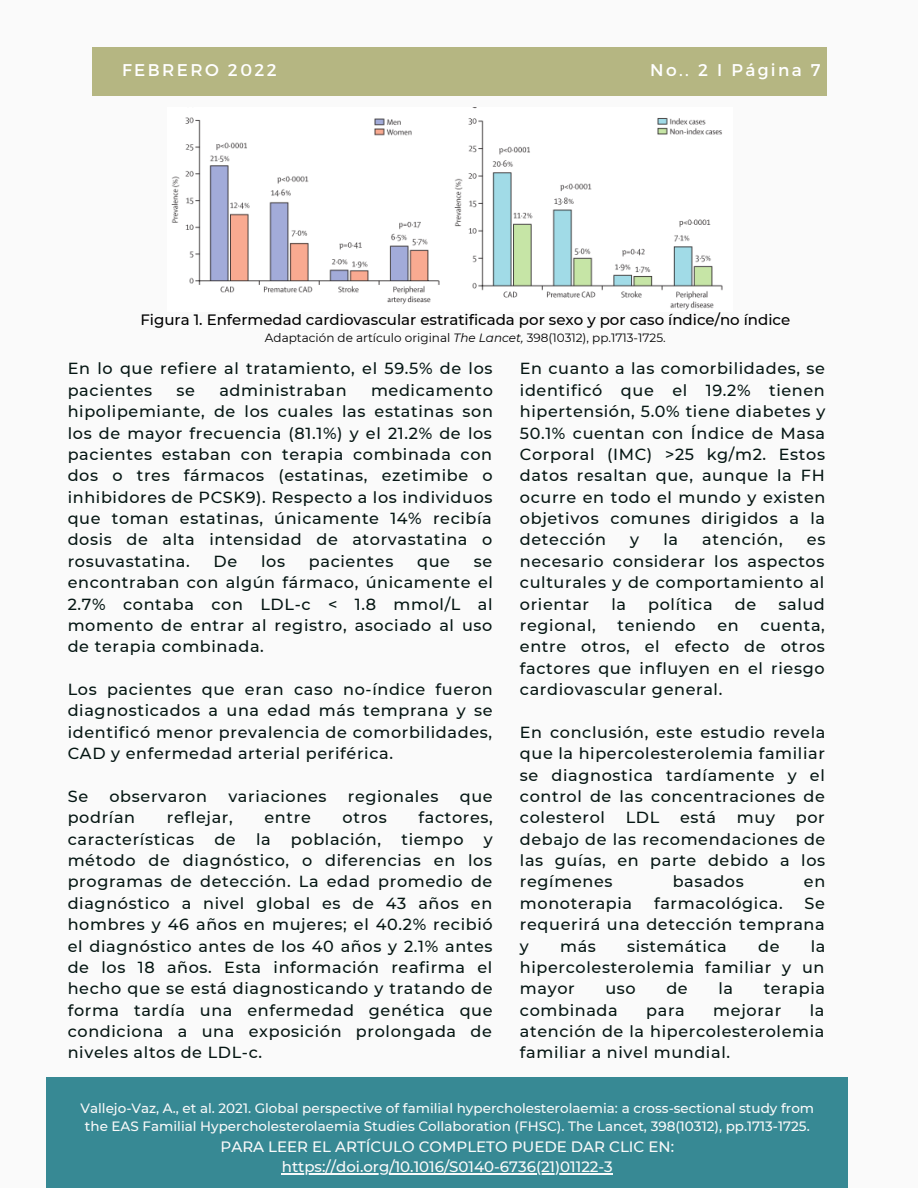
<style>
.page{position:relative;width:918px;height:1188px;background:#fafafa}
.page>*{position:absolute;margin:0;border:0;box-sizing:border-box;transform-origin:0 0}
.t1{font:16.95px "Montserrat";letter-spacing:.14em;color:#fff}
.t2{font:500 16.05px/21.3px "Montserrat";letter-spacing:.04em;color:#051613;text-align:justify}
.t3{font:500 15px "Montserrat";color:#fafafa}
.t4{font:500 15px "Montserrat";color:#000}
.t5{font:500 13.5px/18px "Montserrat";color:#fafafa;text-align:center}
.t6{font:12.45px "Montserrat";letter-spacing:.34em;color:#fff}
.t7{font:12px "Montserrat";color:#000}
.s1{font-style:italic}
</style>
<div class="page">
<div style="left:92px;top:48px;width:734px;height:47px;background:#b5b682"></div>
<img style="left:171px;top:108px;width:552px;height:202px">
<div style="left:46px;top:1078px;width:801px;height:110px;background:#378994"></div>
<hr style="left:282px;top:1173px;width:331px;height:1px;background:#fafafa">
<p class="t1" style="left:628px;top:53px;width:188px">VOL. 2 I PÁGINA 3</p>
<p class="t1" style="left:122px;top:59px;width:156px">FEBRERO 2022</p>
<p class="t1" style="left:650px;top:59px;width:172px">No.. 2 I Página 7</p>
<p class="t4" style="left:140px;top:310px;width:651px">Figura 1. Enfermedad cardiovascular estratificada por sexo y por caso índice/no índice</p>
<p class="t7" style="left:265px;top:330px;width:402px">Adaptación de artículo original <span class="s1">The Lancet,</span> 398(10312), pp.1713-1725.</p>
<p class="t2" style="left:68px;top:358px;width:426px">En lo que refiere al tratamiento, el 59.5% de los pacientes</p>
<p class="t2" style="left:68px;top:379px;width:427px;text-indent:303px">medicamento hipolipemiante, de los cuales las estatinas son los de mayor frecuencia (81.1%) y el 21.2% de los pacientes estaban con terapia combinada con dos o tres fármacos (estatinas, ezetimibe o inhibidores de PCSK9). Respecto a los individuos que toman estatinas, únicamente 14% recibía dosis de alta intensidad de atorvastatina o rosuvastatina.</p>
<p class="t2" style="left:177px;top:379px;width:20px">se</p>
<p class="t2" style="left:219px;top:379px;width:129px">administraban</p>
<p class="t2" style="left:214px;top:550px;width:25px">De</p>
<p class="t2" style="left:261px;top:550px;width:25px">los</p>
<p class="t2" style="left:309px;top:550px;width:86px">pacientes</p>
<p class="t2" style="left:417px;top:550px;width:34px">que</p>
<p class="t2" style="left:68px;top:550px;width:427px;text-indent:406px">se encontraban con algún fármaco, únicamente el 2.7% contaba con LDL-c &lt; 1.8 mmol/L al momento de entrar al registro, asociado al uso de terapia combinada.</p>
<p class="t2" style="left:68px;top:679px;width:427px">Los pacientes que eran caso no-índice fueron diagnosticados a una edad más temprana y se identificó menor prevalencia de comorbilidades, CAD y enfermedad arterial periférica.</p>
<p class="t2" style="left:68px;top:786px;width:22px">Se</p>
<p class="t2" style="left:109px;top:786px;width:99px">observaron</p>
<p class="t2" style="left:228px;top:786px;width:100px">variaciones</p>
<p class="t2" style="left:348px;top:786px;width:92px">regionales</p>
<p class="t2" style="left:460px;top:786px;width:34px">que</p>
<p class="t2" style="left:68px;top:807px;width:69px">podrían</p>
<p class="t2" style="left:167px;top:807px;width:67px">reflejar,</p>
<p class="t2" style="left:265px;top:807px;width:48px">entre</p>
<p class="t2" style="left:343px;top:807px;width:46px">otros</p>
<p class="t2" style="left:418px;top:807px;width:76px">factores,</p>
<p class="t2" style="left:68px;top:828px;width:128px">características</p>
<p class="t2" style="left:214px;top:828px;width:23px">de</p>
<p class="t2" style="left:256px;top:828px;width:16px">la</p>
<p class="t2" style="left:291px;top:828px;width:92px">población,</p>
<p class="t2" style="left:401px;top:828px;width:64px">tiempo</p>
<p class="t2" style="left:68px;top:828px;width:427px;text-indent:416px">y método de diagnóstico, o diferencias en los programas de detección. La edad promedio de diagnóstico a nivel global es de 43 años en hombres y 46 años en mujeres; el 40.2% recibió el diagnóstico antes de los 40 años y 2.1% antes de los 18 años. Esta información reafirma el hecho que se está diagnosticando y tratando de forma tardía una enfermedad genética que condiciona a una exposición prolongada de niveles altos de LDL-c.</p>
<p class="t2" style="left:520px;top:358px;width:307px">En cuanto a las comorbilidades, se identificó que el 19.2% tienen hipertensión, 5.0% tiene diabetes y 50.1% cuentan con Índice de Masa Corporal (IMC) &gt;25 kg/m2. Estos datos resaltan que, aunque la FH ocurre en todo el mundo y existen objetivos comunes dirigidos a la detección</p>
<p class="t2" style="left:630px;top:529px;width:10px">y</p>
<p class="t2" style="left:663px;top:529px;width:16px">la</p>
<p class="t2" style="left:702px;top:529px;width:82px">atención,</p>
<p class="t2" style="left:520px;top:529px;width:307px;text-indent:287px">es necesario considerar los aspectos culturales y de comportamiento al orientar</p>
<p class="t2" style="left:611px;top:593px;width:16px">la</p>
<p class="t2" style="left:648px;top:593px;width:66px">política</p>
<p class="t2" style="left:735px;top:593px;width:23px">de</p>
<p class="t2" style="left:778px;top:593px;width:48px">salud</p>
<p class="t2" style="left:520px;top:615px;width:77px">regional,</p>
<p class="t2" style="left:618px;top:615px;width:80px">teniendo</p>
<p class="t2" style="left:717px;top:615px;width:23px">en</p>
<p class="t2" style="left:520px;top:615px;width:307px;text-indent:241px">cuenta, entre otros, el efecto de otros factores que influyen en el riesgo cardiovascular general.</p>
<p class="t2" style="left:520px;top:721px;width:307px">En conclusión, este estudio revela que la hipercolesterolemia familiar se diagnostica tardíamente y el control de las concentraciones de colesterol</p>
<p class="t2" style="left:626px;top:807px;width:35px">LDL</p>
<p class="t2" style="left:680px;top:807px;width:37px">está</p>
<p class="t2" style="left:737px;top:807px;width:40px">muy</p>
<p class="t2" style="left:520px;top:807px;width:307px;text-indent:276px">por debajo de las recomendaciones de las guías, en parte debido a los regímenes</p>
<p class="t2" style="left:673px;top:871px;width:73px">basados</p>
<p class="t2" style="left:804px;top:871px;width:23px">en</p>
<p class="t2" style="left:520px;top:892px;width:114px">monoterapia</p>
<p class="t2" style="left:654px;top:892px;width:130px">farmacológica.</p>
<p class="t2" style="left:520px;top:892px;width:307px;text-indent:285px">Se requerirá una detección temprana y</p>
<p class="t2" style="left:560px;top:935px;width:37px">más</p>
<p class="t2" style="left:627px;top:935px;width:101px">sistemática</p>
<p class="t2" style="left:758px;top:935px;width:23px">de</p>
<p class="t2" style="left:520px;top:935px;width:307px;text-indent:291px">la hipercolesterolemia familiar y un mayor</p>
<p class="t2" style="left:605px;top:978px;width:32px">uso</p>
<p class="t2" style="left:666px;top:978px;width:23px">de</p>
<p class="t2" style="left:718px;top:978px;width:16px">la</p>
<p class="t2" style="left:764px;top:978px;width:63px">terapia</p>
<p class="t2" style="left:520px;top:999px;width:99px">combinada</p>
<p class="t2" style="left:646px;top:999px;width:40px">para</p>
<p class="t2" style="left:713px;top:999px;width:70px">mejorar</p>
<p class="t2" style="left:520px;top:999px;width:306px;text-indent:290px">la atención de la hipercolesterolemia familiar a nivel mundial.</p>
<p class="t5" style="left:80px;top:1100px;width:735px">Vallejo-Vaz, A., et al. 2021. Global perspective of familial hypercholesterolaemia: a cross-sectional study from the EAS Familial Hypercholesterolaemia Studies Collaboration (FHSC). The Lancet, 398(10312), pp.1713-1725.</p>
<p class="t3" style="left:221px;top:1137px;width:455px">PARA LEER EL ARTÍCULO COMPLETO PUEDE DAR CLIC EN:</p>
<p class="t3" style="left:282px;top:1157px;width:333px">https://doi.org/10.1016/S0140-6736(21)01122-3</p>
<p class="t6" style="left:413px;top:1159px;width:106px">LA FAROLA</p>
</div>
